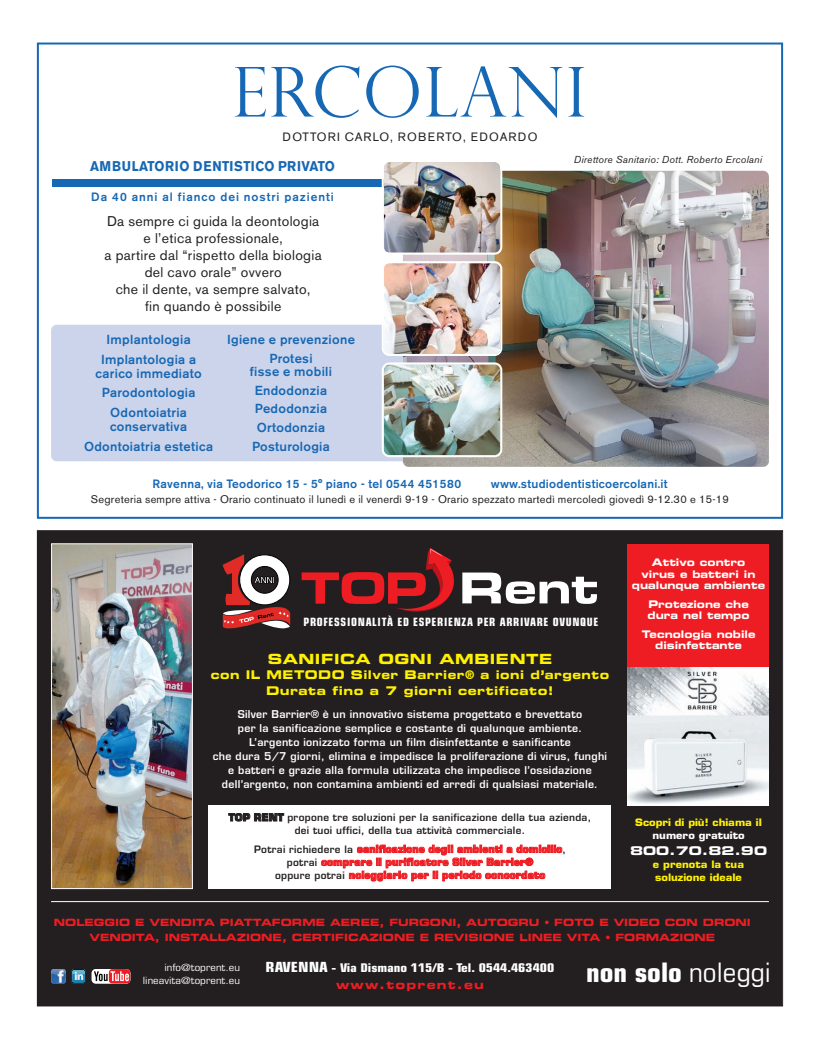
<style>
.page{position:relative;width:820px;height:1049px;background:#fff}
.page>*{position:absolute;margin:0;border:0;box-sizing:border-box;transform-origin:0 0}
.t1{font:26.9px "Eurostile Bold Condensed+EDEOXD";color:#fff;scale:1.1 1}
.t2{font:14px/17px "Akzidenz Grotesk BE Regular+QQPNUB";letter-spacing:.025em;color:#231f20;text-align:center}
.t3{font:14px "Akzidenz Grotesk BE Bold+DXYSST";letter-spacing:.025em;color:#1768b4;scale:.91 1}
.t4{font:14px "Eurostile Bold Extended Two+UISDXT";letter-spacing:.04em;color:#fff101}
.t5{font:13px/18.7px "Akzidenz Grotesk BE Md+LPJOYX";letter-spacing:.02em;color:#1768b4;text-align:center}
.t6{font:12px "Akzidenz Grotesk BE Md+LPJOYX";letter-spacing:.025em;color:#1768b4}
.t7{font:12px/15.4px "Eurostile Bold Extended Two+UISDXT";letter-spacing:.04em;color:#fff101;text-align:center}
.t8{font:12px/17px "Eurostile Bold Condensed+EDEOXD";color:#fff;text-align:center;scale:1.2 1}
.t9{font:12px "Akzidenz Grotesk BE Md+LPJOYX";letter-spacing:.08em;color:#1768b4}
.t10{font:12px "Akzidenz Grotesk BE Regular+QQPNUB";letter-spacing:.1em;color:#231f20}
.t11{font:12px "Eurostile Bold Extended Two+UISDXT";color:#fff;scale:1.1 1}
.t12{font:11.4px "Eurostile Bold Condensed+EDEOXD";letter-spacing:.06em;color:#fff}
.t13{font:11px "Akzidenz Grotesk BE Regular+QQPNUB";letter-spacing:.025em;color:#231f20}
.t14{font:10.5px/14px "Eurostile Demi+QCSSIM";letter-spacing:.03em;color:#fff;text-align:center}
.t15{font:10.5px/11.5px "Eurostile Bold Extended Two+UISDXT";color:#fff;text-align:center;scale:.95 1}
.t16{font:10px/13px "Eurostile Bold+XHDXZV";letter-spacing:.03em;color:#ee1d23;text-align:center}
.t17{font:10px/15px "Eurostile Bold Extended Two+UISDXT";color:#ee1d23;text-align:center}
.t18{font:10px/13px "Eurostile Demi+QCSSIM";letter-spacing:.03em;color:#231f20;text-align:center}
.t19{font:10px/13px "Eurostile Bold+XHDXZV";color:#fff101;text-align:center;scale:1.1 1}
.t20{font:10px "Akzidenz Grotesk BE It+AXCGRV";letter-spacing:.025em;color:#231f20}
.t21{font:10px/12.3px "Eurostile Condensed+CPJUED";color:#fff;text-align:right;scale:1.2 1}
.s1{font-family:"Eurostile Bold+XHDXZV"}
.s2{font-family:"Eurostile Demi+QCSSIM";color:#231f20}
.s3{color:#fff}
.s4{font-size:14px}
.s5{font-family:"Eurostile Bold Extended Two+UISDXT";color:#ee1d23}
.s6{font-family:"Eurostile Condensed+CPJUED"}
</style>
<div class="page">
<div style="left:37px;top:43px;width:745px;height:476px;border:2px solid #1768b4"></div>
<div style="left:51px;top:325px;width:707px;height:136px;background:#ccd4eb;border-radius:6px"></div>
<div style="left:52px;top:179px;width:716px;height:8px;background:#1768b4"></div>
<svg style="left:235px;top:66px;width:124px;height:52px"></svg>
<svg style="left:366px;top:66px;width:52px;height:52px"></svg>
<svg style="left:426px;top:66px;width:136px;height:52px"></svg>
<svg style="left:568px;top:67px;width:16px;height:50px"></svg>
<img style="left:403px;top:171px;width:365px;height:296px;border-radius:6px">
<img style="left:381px;top:162px;width:121px;height:93px">
<img style="left:381px;top:261px;width:121px;height:95px">
<img style="left:381px;top:362px;width:121px;height:95px">
<div style="left:38px;top:531px;width:743px;height:474px;background:#231f20"></div>
<img style="left:51px;top:969px;width:15px;height:15px">
<svg style="left:71px;top:969px;width:15px;height:14px"></svg>
<svg style="left:91px;top:969px;width:39px;height:15px"></svg>
<svg style="left:94px;top:969px;width:36px;height:15px"></svg>
<hr style="left:51px;top:901px;width:717px;height:1px;background:#fff">
<svg style="left:462px;top:572px;width:134px;height:32px"></svg>
<svg style="left:301px;top:548px;width:153px;height:64px"></svg>
<svg style="left:222px;top:554px;width:68px;height:74px"></svg>
<img style="left:53px;top:545px;width:138px;height:342px">
<div style="left:51px;top:543px;width:142px;height:346px;border:1px solid #fff"></div>
<img style="left:627px;top:667px;width:141px;height:138px">
<div style="left:626px;top:544px;width:142px;height:123px;background:#ee1d23"></div>
<div style="left:209px;top:805px;width:402px;height:84px;background:#fff"></div>
<p class="t10" style="left:282px;top:132px;width:256px">DOTTORI CARLO, ROBERTO, EDOARDO</p>
<p class="t3" style="left:90px;top:161px;width:270px">AMBULATORIO DENTISTICO PRIVATO</p>
<p class="t9" style="left:91px;top:192px;width:244px">Da 40 anni al fianco dei nostri pazienti</p>
<p class="t2" style="left:105px;top:214px;width:218px">Da sempre ci guida la deontologia e l’etica professionale,<br>a partire dal “rispetto della biologia del cavo orale” ovvero<br>che il dente, va sempre salvato,<br>fin quando è possibile</p>
<p class="t5" style="left:101px;top:331px;width:97px;line-height:19.6px">Implantologia<br>Implantologia a</p>
<p class="t5" style="left:95px;top:364px;width:108px;line-height:19.6px">carico immediato<br>Parodontologia<br>Odontoiatria</p>
<p class="t5" style="left:84px;top:418px;width:131px;line-height:19.6px">conservativa<br>Odontoiatria estetica</p>
<p class="t5" style="left:227px;top:331px;width:129px">Igiene e prevenzione<br>Protesi</p>
<p class="t5" style="left:250px;top:363px;width:84px">fisse e mobili<br>Endodonzia<br>Pedodonzia<br>Ortodonzia<br>Posturologia</p>
<p class="t20" style="left:573px;top:156px;width:190px">Direttore Sanitario: Dott. Roberto Ercolani</p>
<p class="t6" style="left:152px;top:480px;width:310px">Ravenna, via Teodorico 15 - 5° piano - tel 0544 451580</p>
<p class="t6" style="left:490px;top:480px;width:178px">www.studiodentisticoercolani.it</p>
<p class="t13" style="left:91px;top:495px;width:639px">Segreteria sempre attiva - Orario continuato il lunedì e il venerdì 9-19 - Orario spezzato martedì mercoledì giovedì 9-12.30 e 15-19</p>
<p class="t12" style="left:303px;top:617px;width:296px">PROFESSIONALITÀ ED ESPERIENZA PER ARRIVARE OVUNQUE</p>
<p class="t4" style="left:267px;top:654px;width:286px">SANIFICA OGNI AMBIENTE</p>
<p class="t7" style="left:211px;top:668px;width:399px">con IL METODO Silver Barrier® a ioni d’argento<br>Durata fino a 7 giorni certificato!</p>
<p class="t14" style="left:213px;top:708px;width:395px">Silver Barrier® è un innovativo sistema progettato e brevettato<br>per la sanificazione semplice e costante di qualunque ambiente.<br>L’argento ionizzato forma un film disinfettante e sanificante<br>che dura 5/7 giorni, elimina e impedisce la proliferazione di virus, funghi e batteri e grazie alla formula utilizzata che impedisce l’ossidazione dell’argento, non contamina ambienti ed arredi di qualsiasi materiale.</p>
<p class="t18" style="left:229px;top:812px;width:364px"><span class="s1">TOP RENT</span> propone tre soluzioni per la sanificazione della tua azienda, dei tuoi uffici, della tua attività commerciale.</p>
<p class="t16" style="left:254px;top:843px;width:313px"><span class="s2">Potrai richiedere la</span> sanificazione degli ambienti a domicilio<span class="s2">, potrai</span> comprare il purificatore Silver Barrier®<br><span class="s2">oppure potrai</span> noleggiarlo per il periodo concordato</p>
<p class="t15" style="left:631px;top:557px;width:142px">Attivo contro<br>virus e batteri in qualunque ambiente</p>
<p class="t15" style="left:647px;top:599px;width:109px;text-align:left">Protezione che dura nel tempo</p>
<p class="t15" style="left:641px;top:629px;width:121px">Tecnologia nobile disinfettante</p>
<p class="t19" style="left:635px;top:817px;width:117px">Scopri di più! chiama il <span class="s3">numero gratuito</span></p>
<p class="t11" style="left:629px;top:847px;width:126px">800.70.82.90</p>
<p class="t19" style="left:652px;top:859px;width:84px;text-align:left">e prenota la tua soluzione ideale</p>
<p class="t17" style="left:54px;top:916px;width:698px">NOLEGGIO E VENDITA PIATTAFORME AEREE, FURGONI, AUTOGRU • FOTO E VIDEO CON DRONI<br>VENDITA, INSTALLAZIONE, CERTIFICAZIONE E REVISIONE LINEE VITA • FORMAZIONE</p>
<p class="t21" style="left:143px;top:962px;width:82px">info@toprent.eu lineavita@toprent.eu</p>
<p class="t8" style="left:265px;top:960px;width:242px"><span class="s4">RAVENNA</span> - Via Dismano 115/B - Tel. 0544.463400 <span class="s5">www.toprent.eu</span></p>
<p class="t1" style="left:586px;top:963px;width:169px">non solo <span class="s6">noleggi</span></p>
</div>
